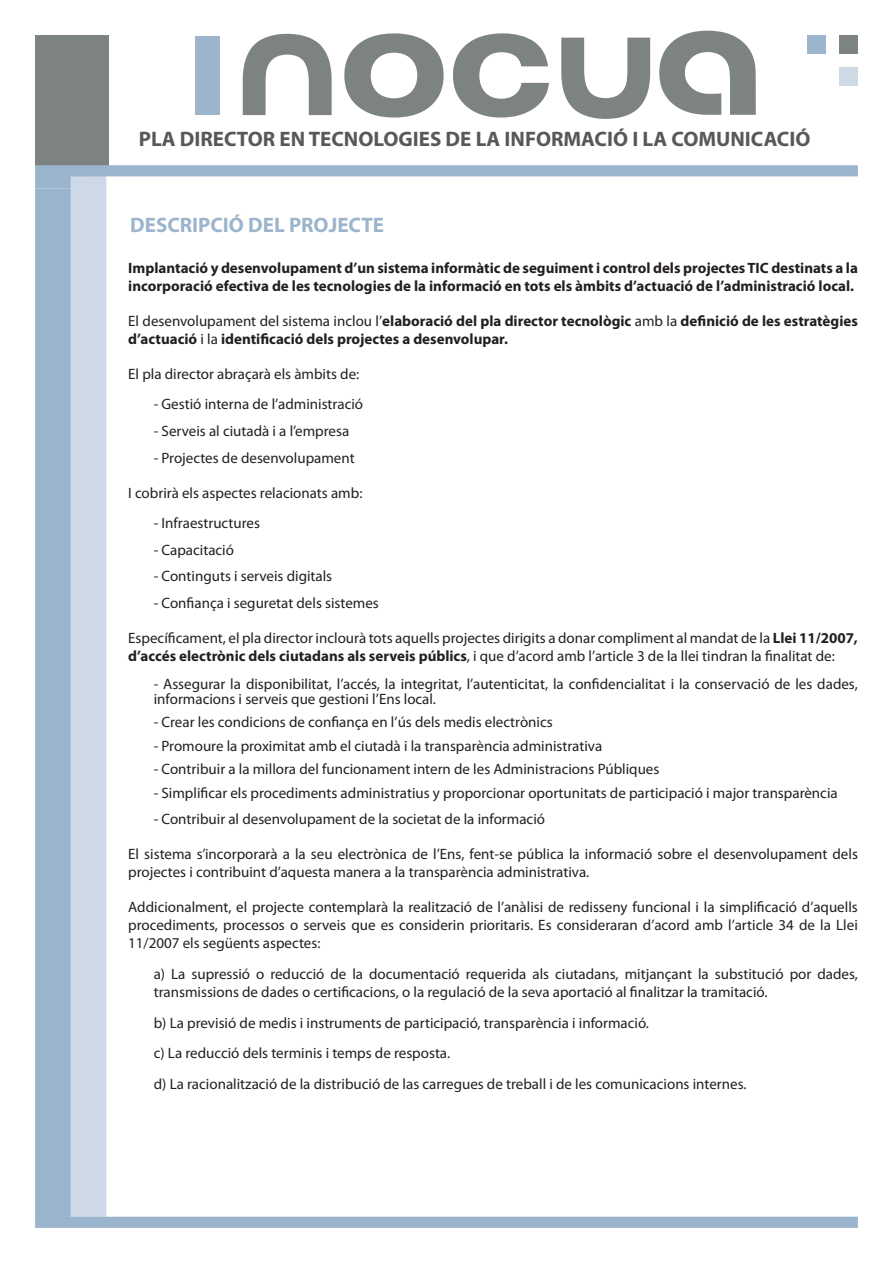
<style>
.page{position:relative;width:893px;height:1263px;background:#fff}
.page>*{position:absolute;margin:0;border:0;box-sizing:border-box;transform-origin:0 0}
.Titular{font:700 21px "Myriad Pro";color:#57585a}
.Titular-2{font:700 21px "Myriad Pro";color:#9cb5cc}
.Texto{font:15px/18px "Myriad Pro";color:#231f20}
.Texto-2{font:700 15px/18px "Myriad Pro";color:#231f20}
.s1{font-weight:400}
.s2{font-weight:700}
</style>
<div class="page">
<div style="left:35px;top:35px;width:74px;height:130px;background:#7d8282"></div>
<svg style="left:35px;top:1217px;width:823px;height:11px;background:#9bb4cd"></svg>
<div style="left:35px;top:189px;width:36px;height:1028px;background:#9bb4cd"></div>
<div style="left:71px;top:176px;width:35px;height:1041px;background:#cdd9e6"></div>
<svg style="left:35px;top:165px;width:823px;height:24px"></svg>
<div style="left:839px;top:35px;width:19px;height:19px;background:#7d8282"></div>
<div style="left:839px;top:67px;width:19px;height:19px;background:#cddae5"></div>
<div style="left:808px;top:35px;width:18px;height:19px;background:#9cb5cc"></div>
<div style="left:196px;top:36px;width:24px;height:79px;background:#9cb5cc"></div>
<svg style="left:561px;top:38px;width:89px;height:81px"></svg>
<svg style="left:243px;top:34px;width:89px;height:81px"></svg>
<svg style="left:344px;top:33px;width:100px;height:85px"></svg>
<svg style="left:659px;top:31px;width:97px;height:84px"></svg>
<svg style="left:453px;top:33px;width:96px;height:85px"></svg>
<p class="Titular" style="left:139px;top:125px;width:673px">PLA DIRECTOR EN TECNOLOGIES DE LA INFORMACIÓ I LA COMUNICACIÓ</p>
<p class="Titular-2" style="left:130px;top:211px;width:255px">DESCRIPCIÓ DEL PROJECTE</p>
<p class="Texto-2" style="left:128px;top:258px;width:731px">Implantació y desenvolupament d’un sistema informàtic de seguiment i control dels projectes TIC destinats a la incorporació efectiva de les tecnologies de la informació en tots els àmbits d’actuació de l’administració local.</p>
<p class="Texto-2" style="left:128px;top:311px;width:731px"><span class="s1">El desenvolupament del sistema inclou l’</span>elaboració del pla director tecnològic <span class="s1">amb la</span> definició de les estratègies d’actuació <span class="s1">i la</span> identificació dels projectes a desenvolupar.</p>
<p class="Texto" style="left:128px;top:364px;width:233px">El pla director abraçarà els àmbits de:</p>
<p class="Texto" style="left:154px;top:395px;width:211px">- Gestió interna de l’administració</p>
<p class="Texto" style="left:154px;top:422px;width:197px">- Serveis al ciutadà i a l’empresa</p>
<p class="Texto" style="left:154px;top:448px;width:202px">- Projectes de desenvolupament</p>
<p class="Texto" style="left:128px;top:483px;width:236px">I cobrirà els aspectes relacionats amb:</p>
<p class="Texto" style="left:154px;top:514px;width:108px">- Infraestructures</p>
<p class="Texto" style="left:154px;top:540px;width:82px">- Capacitació</p>
<p class="Texto" style="left:154px;top:567px;width:180px">- Continguts i serveis digitals</p>
<p class="Texto" style="left:154px;top:593px;width:227px">- Confiança i seguretat dels sistemes</p>
<p class="Texto" style="left:128px;top:628px;width:731px">Específicament, el pla director inclourà tots aquells projectes dirigits a donar compliment al mandat de la <span class="s2">Llei 11/2007, d’accés electrònic dels ciutadans als serveis públics</span>, i que d’acord amb l’article 3 de la llei tindran la finalitat de:</p>
<p class="Texto" style="left:154px;top:676px;width:706px;line-height:15px">- Assegurar la disponibilitat, l’accés, la integritat, l’autenticitat, la confidencialitat i la conservació de les dades, informacions i serveis que gestioni l’Ens local.</p>
<p class="Texto" style="left:154px;top:713px;width:400px">- Crear les condicions de confiança en l’ús dels medis electrònics</p>
<p class="Texto" style="left:154px;top:736px;width:450px">- Promoure la proximitat amb el ciutadà i la transparència administrativa</p>
<p class="Texto" style="left:154px;top:760px;width:507px">- Contribuir a la millora del funcionament intern de les Administracions Públiques</p>
<p class="Texto" style="left:154px;top:783px;width:685px">- Simplificar els procediments administratius y proporcionar oportunitats de participació i major transparència</p>
<p class="Texto" style="left:154px;top:810px;width:393px">- Contribuir al desenvolupament de la societat de la informació</p>
<p class="Texto" style="left:128px;top:845px;width:731px">El sistema s’incorporarà a la seu electrònica de l’Ens, fent-se pública la informació sobre el desenvolupament dels projectes i contribuint d’aquesta manera a la transparència administrativa.</p>
<p class="Texto" style="left:128px;top:898px;width:731px;text-align:justify">Addicionalment, el projecte contemplarà la realització de l’anàlisi de redisseny funcional i la simplificació d’aquells procediments, processos o serveis que es considerin prioritaris. Es consideraran d’acord amb l’article 34 de la Llei 11/2007 els següents aspectes:</p>
<p class="Texto" style="left:154px;top:965px;width:706px">a) La supressió o reducció de la documentació requerida als ciutadans, mitjançant la substitució por dades, transmissions de dades o certificacions, o la regulació de la seva aportació al finalitzar la tramitació.</p>
<p class="Texto" style="left:154px;top:1013px;width:497px">b) La previsió de medis i instruments de participació, transparència i informació.</p>
<p class="Texto" style="left:154px;top:1044px;width:298px">c) La reducció dels terminis i temps de resposta.</p>
<p class="Texto" style="left:154px;top:1075px;width:594px">d) La racionalització de la distribució de las carregues de treball i de les comunicacions internes.</p>
</div>
